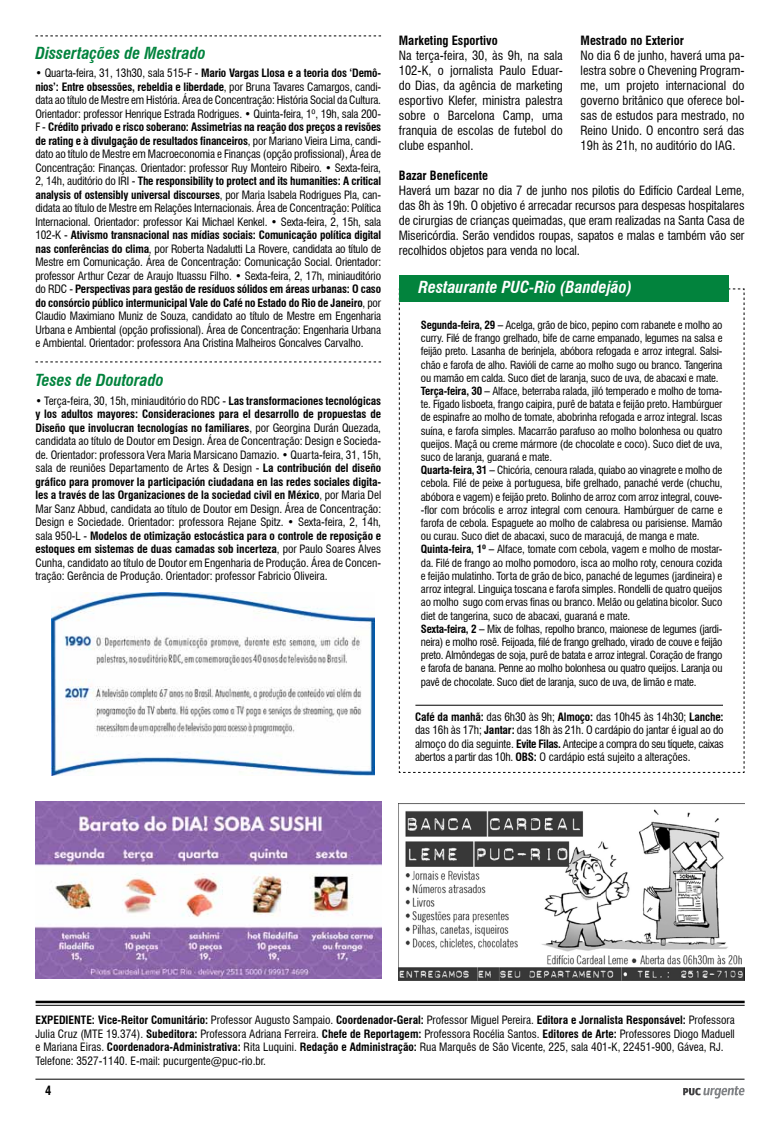
<style>
.page{position:relative;width:780px;height:1134px;background:#fff}
.page>*{position:absolute;margin:0;border:0;box-sizing:border-box;transform-origin:0 0}
.t1{font:italic 700 condensed 16.25px "Swiss 721 BT";color:#02833d}
.t2{font:italic 700 condensed 16.25px "Swiss 721 BT";color:#fff}
.t3{font:condensed 12.5px/15px "Swiss 721 BT";color:#000;text-align:justify}
.t4{font:700 condensed 12.5px "Swiss 721 BT";color:#000}
.t5{font:condensed 11.25px/13.5px "Swiss 721 BT";color:#000;text-align:justify}
.t6{font:condensed 11px/13.2px "Swiss 721 BT";letter-spacing:-.015em;color:#000}
.s1{font-weight:700}
</style>
<div class="page">
<hr style="left:35px;top:1079px;width:709px;height:1px;background:#000">
<svg style="left:683px;top:1086px;width:61px;height:12px"></svg>
<img style="left:399px;top:803px;width:345px;height:177px">
<hr style="left:36px;top:1001px;width:708px;height:2px;background:#000">
<hr style="left:36px;top:1005px;width:708px;height:1px;background:#000">
<img style="left:35px;top:801px;width:346px;height:178px">
<svg style="left:398px;top:288px;width:347px;height:485px"></svg>
<div style="left:399px;top:275px;width:329px;height:27px;background:#02833d"></div>
<hr style="left:415px;top:705px;width:308px;height:1px;background:#000">
<svg style="left:35px;top:35px;width:346px;height:1px"></svg>
<svg style="left:35px;top:361px;width:346px;height:1px"></svg>
<img style="left:51px;top:592px;width:323px;height:183px">
<h1 class="t1" style="left:35px;top:43px;width:172px">Dissertações de Mestrado</h1>
<p class="t5" style="left:35px;top:66px;width:347px">• Quarta-feira, 31, 13h30, sala 515-F - <span class="s1">Mario Vargas Llosa e a teoria dos ‘Demô&shy;nios’: Entre obsessões, rebeldia e liberdade</span>, por Bruna Tavares Camargos, candi&shy;data ao título de Mestre em História. Área de Concentração: História Social da Cultura.<br>Orientador: professor Henrique Estrada Rodrigues. • Quinta-feira, 1º, 19h, sala 200- F - <span class="s1">Crédito privado e risco soberano: Assimetrias na reação dos preços a revisões de rating e à divulgação de resultados financeiros</span>, por Mariano Vieira Lima, candi&shy;dato ao título de Mestre em Macroeconomia e Finanças (opção profissional), Área de Concentração: Finanças. Orientador: professor Ruy Monteiro Ribeiro. • Sexta-feira, 2, 14h, auditório do IRI - <span class="s1">The responsibility to protect and its humanities: A critical analysis of ostensibly universal discourses</span>, por Maria Isabela Rodrigues Pla, can&shy;didata ao título de Mestre em Relações Internacionais. Área de Concentração: Política Internacional. Orientador: professor Kai Michael Kenkel. • Sexta-feira, 2, 15h, sala 102-K - <span class="s1">Ativismo transnacional nas mídias sociais: Comunicação política digital nas conferências do clima</span>, por Roberta Nadalutti La Rovere, candidata ao título de Mestre em Comunicação. Área de Concentração: Comunicação Social. Orientador: professor Arthur Cezar de Araujo Ituassu Filho. • Sexta-feira, 2, 17h, miniauditório do RDC - <span class="s1">Perspectivas para gestão de resíduos sólidos em áreas urbanas: O caso do consórcio público intermunicipal Vale do Café no Estado do Rio de Janeiro</span>, por Claudio Maximiano Muniz de Souza, candidato ao título de Mestre em Engenharia Urbana e Ambiental (opção profissional). Área de Concentração: Engenharia Urbana e Ambiental. Orientador: professora Ana Cristina Malheiros Goncalves Carvalho.</p>
<h1 class="t1" style="left:35px;top:370px;width:130px">Teses de Doutorado</h1>
<p class="t5" style="left:35px;top:394px;width:347px">• Terça-feira, 30, 15h, miniauditório do RDC - <span class="s1">Las transformaciones tecnológicas y los adultos mayores: Consideraciones para el desarrollo de propuestas de Diseño que involucran tecnologías no familiares</span>, por Georgina Durán Quezada, candidata ao título de Doutor em Design. Área de Concentração: Design e Socieda&shy;de. Orientador: professora Vera Maria Marsicano Damazio. • Quarta-feira, 31, 15h, sala de reuniões Departamento de Artes &amp; Design - <span class="s1">La contribución del diseño gráfico para promover la participación ciudadana en las redes sociales digita&shy;les a través de las Organizaciones de la sociedad civil en México</span>, por Maria Del Mar Sanz Abbud, candidata ao título de Doutor em Design. Área de Concentração:<br>Design e Sociedade. Orientador: professora Rejane Spitz. • Sexta-feira, 2, 14h, sala 950-L - <span class="s1">Modelos de otimização estocástica para o controle de reposição e estoques em sistemas de duas camadas sob incerteza</span>, por Paulo Soares Alves Cunha, candidato ao título de Doutor em Engenharia de Produção. Área de Concen&shy;tração: Gerência de Produção. Orientador: professor Fabricio Oliveira.</p>
<p class="t4" style="left:399px;top:33px;width:100px">Marketing Esportivo</p>
<p class="t3" style="left:399px;top:48px;width:165px">Na terça-feira, 30, às 9h, na sala 102-K, o jornalista Paulo Eduar&shy;do Dias, da agência de marketing esportivo Klefer, ministra palestra sobre o Barcelona Camp, uma franquia de escolas de futebol do clube espanhol.</p>
<p class="t4" style="left:580px;top:33px;width:105px">Mestrado no Exterior</p>
<p class="t3" style="left:580px;top:48px;width:165px">No dia 6 de junho, haverá uma pa&shy;lestra sobre o Chevening Program&shy;me, um projeto internacional do governo britânico que oferece bol&shy;sas de estudos para mestrado, no Reino Unido. O encontro será das 19h às 21h, no auditório do IAG.</p>
<p class="t4" style="left:399px;top:168px;width:91px">Bazar Beneficente</p>
<p class="t3" style="left:399px;top:183px;width:347px">Haverá um bazar no dia 7 de junho nos pilotis do Edifício Cardeal Leme, das 8h às 19h. O objetivo é arrecadar recursos para despesas hospitalares de cirurgias de crianças queimadas, que eram realizadas na Santa Casa de Misericórdia. Serão vendidos roupas, sapatos e malas e também vão ser recolhidos objetos para venda no local.</p>
<h1 class="t2" style="left:418px;top:278px;width:215px">Restaurante PUC-Rio (Bandejão)</h1>
<p class="t6" style="left:421px;top:318px;width:303px"><span class="s1">Segunda-feira, 29 –</span> Acelga, grão de bico, pepino com rabanete e molho ao curry. Filé de frango grelhado, bife de carne empanado, legumes na salsa e feijão preto. Lasanha de berinjela, abóbora refogada e arroz integral. Salsi&shy;chão e farofa de alho. Ravióli de carne ao molho sugo ou branco. Tangerina ou mamão em calda. Suco diet de laranja, suco de uva, de abacaxi e mate.<br><span class="s1">Terça-feira, 30 –</span> Alface, beterraba ralada, jiló temperado e molho de toma&shy;te. Fígado lisboeta, frango caipira, purê de batata e feijão preto. Hambúrguer de espinafre ao molho de tomate, abobrinha refogada e arroz integral. Iscas suína, e farofa simples. Macarrão parafuso ao molho bolonhesa ou quatro queijos. Maçã ou creme mármore (de chocolate e coco). Suco diet de uva, suco de laranja, guaraná e mate.<br><span class="s1">Quarta-feira, 31 –</span> Chicória, cenoura ralada, quiabo ao vinagrete e molho de cebola. Filé de peixe à portuguesa, bife grelhado, panaché verde (chuchu, abóbora e vagem) e feijão preto. Bolinho de arroz com arroz integral, couve--flor com brócolis e arroz integral com cenoura. Hambúrguer de carne e farofa de cebola. Espaguete ao molho de calabresa ou parisiense. Mamão ou curau. Suco diet de abacaxi, suco de maracujá, de manga e mate.<br><span class="s1">Quinta-feira, 1º –</span> Alface, tomate com cebola, vagem e molho de mostar&shy;da. Filé de frango ao molho pomodoro, isca ao molho roty, cenoura cozida e feijão mulatinho. Torta de grão de bico, panaché de legumes (jardineira) e arroz integral. Linguiça toscana e farofa simples. Rondelli de quatro queijos ao molho sugo com ervas finas ou branco. Melão ou gelatina bicolor. Suco diet de tangerina, suco de abacaxi, guaraná e mate.<br><span class="s1">Sexta-feira, 2 –</span> Mix de folhas, repolho branco, maionese de legumes (jardi&shy;neira) e molho rosê. Feijoada, filé de frango grelhado, virado de couve e feijão preto. Almôndegas de soja, purê de batata e arroz integral. Coração de frango e farofa de banana. Penne ao molho bolonhesa ou quatro queijos. Laranja ou pavê de chocolate. Suco diet de laranja, suco de uva, de limão e mate.</p>
<p class="t5" style="left:415px;top:710px;width:310px"><span class="s1">Café da manhã:</span> das 6h30 às 9h; <span class="s1">Almoço:</span> das 10h45 às 14h30; <span class="s1">Lanche: </span>das 16h às 17h; <span class="s1">Jantar:</span> das 18h às 21h. O cardápio do jantar é igual ao do almoço do dia seguinte. <span class="s1">Evite Filas.</span> Antecipe a compra do seu tíquete, caixas abertos a partir das 10h. <span class="s1">OBS:</span> O cardápio está sujeito a alterações.</p>
<p class="t5" style="left:36px;top:1013px;width:700px;text-align:left"><span class="s1">EXPEDIENTE: Vice-Reitor Comunitário:</span> Professor Augusto Sampaio. <span class="s1">Coordenador-Geral:</span> Professor Miguel Pereira. <span class="s1">Editora e Jornalista Responsável:</span> Professora Julia Cruz (MTE 19.374). <span class="s1">Subeditora:</span> Professora Adriana Ferreira. <span class="s1">Chefe de Reportagem:</span> Professora Rocélia Santos. <span class="s1">Editores de Arte:</span> Professores Diogo Maduell e Mariana Eiras. <span class="s1">Coordenadora-Administrativa:</span> Rita Luquini. <span class="s1">Redação e Administração:</span> Rua Marquês de São Vicente, 225, sala 401-K, 22451-900, Gávea, RJ.<br>Telefone: 3527-1140. E-mail: pucurgente@puc-rio.br.</p>
<p class="t4" style="left:45px;top:1083px;width:8px">4</p>
</div>
